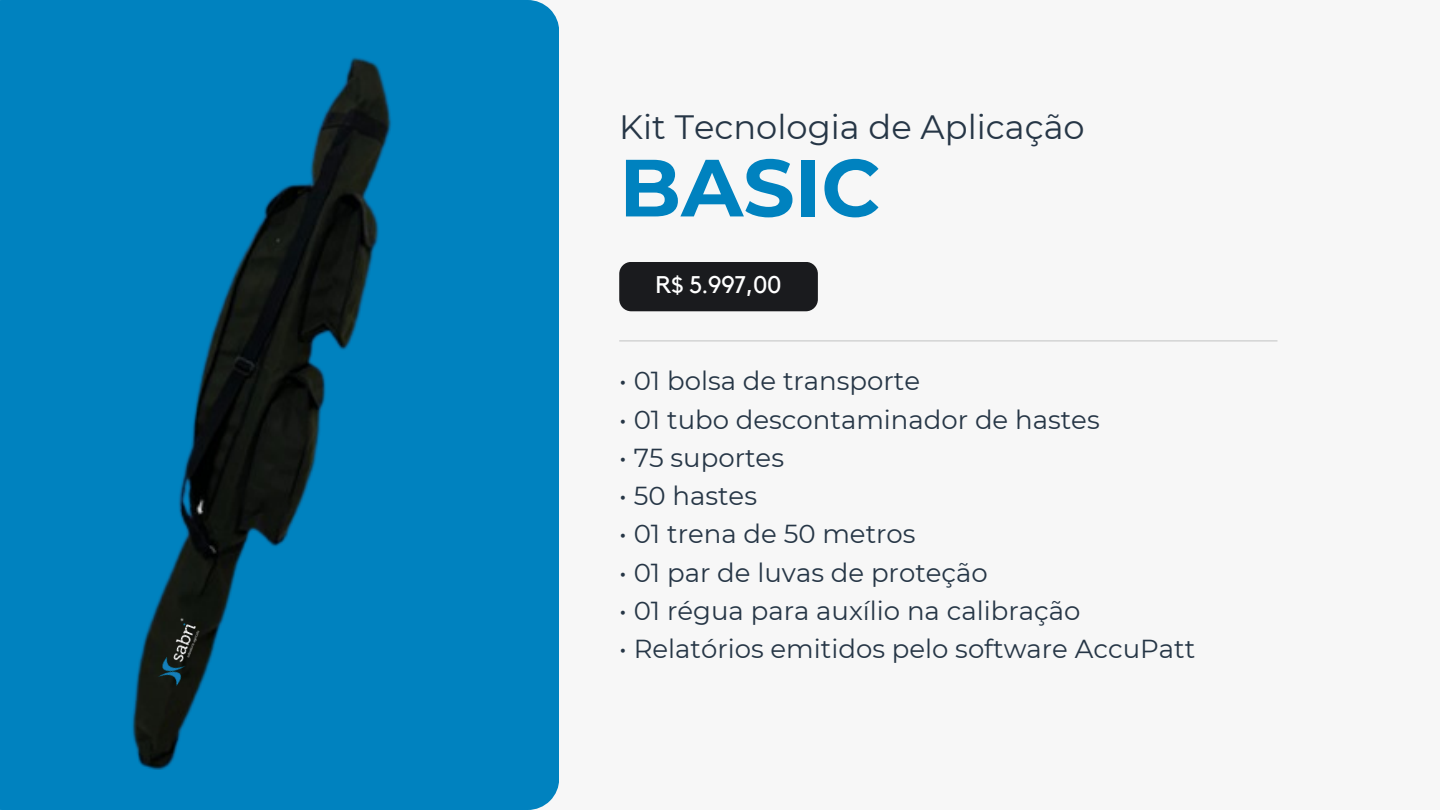
<style>
.page{position:relative;width:1440px;height:810px;background:#f7f7f7}
.page>*{position:absolute;margin:0;border:0;box-sizing:border-box;transform-origin:0 0}
.t1{font:700 80.9px "Montserrat";color:#0082bf}
.t2{font:33.7px "Montserrat";color:#263646}
.t3{font:26px "Montserrat";color:#263646}
.t4{font:24px "Kollektif";color:#fff}
</style>
<div class="page">
<div style="left:0;top:0;width:559px;height:809px;background:#0082bf"></div>
<div style="left:619px;top:262px;width:199px;height:49px;background:#1a1b1e;border-radius:12px"></div>
<hr style="left:619px;top:341px;width:658px;height:1px;background:#1a1b1e">
<img style="left:113px;top:40px;width:346px;height:730px">
<img style="left:155px;top:615px;width:51px;height:74px">
<p class="t2" style="left:619px;top:106px;width:467px">Kit Tecnologia de Aplicação</p>
<h2 class="t1" style="left:619px;top:138px;width:263px">BASIC</h2>
<p class="t4" style="left:656px;top:274px;width:127px">R$ 5.997,00</p>
<h1 class="t3" style="left:619px;top:365px;width:302px">• 01 bolsa de transporte</h1>
<h3 class="t3" style="left:619px;top:403px;width:482px">• 01 tubo descontaminador de hastes</h3>
<p class="t3" style="left:619px;top:442px;width:166px">• 75 suportes</p>
<p class="t3" style="left:619px;top:480px;width:139px">• 50 hastes</p>
<p class="t3" style="left:619px;top:518px;width:298px">• 01 trena de 50 metros</p>
<p class="t3" style="left:619px;top:556px;width:370px">• 01 par de luvas de proteção</p>
<p class="t3" style="left:619px;top:595px;width:463px">• 01 régua para auxílio na calibração</p>
<p class="t3" style="left:619px;top:633px;width:578px">• Relatórios emitidos pelo software AccuPatt</p>
</div>
